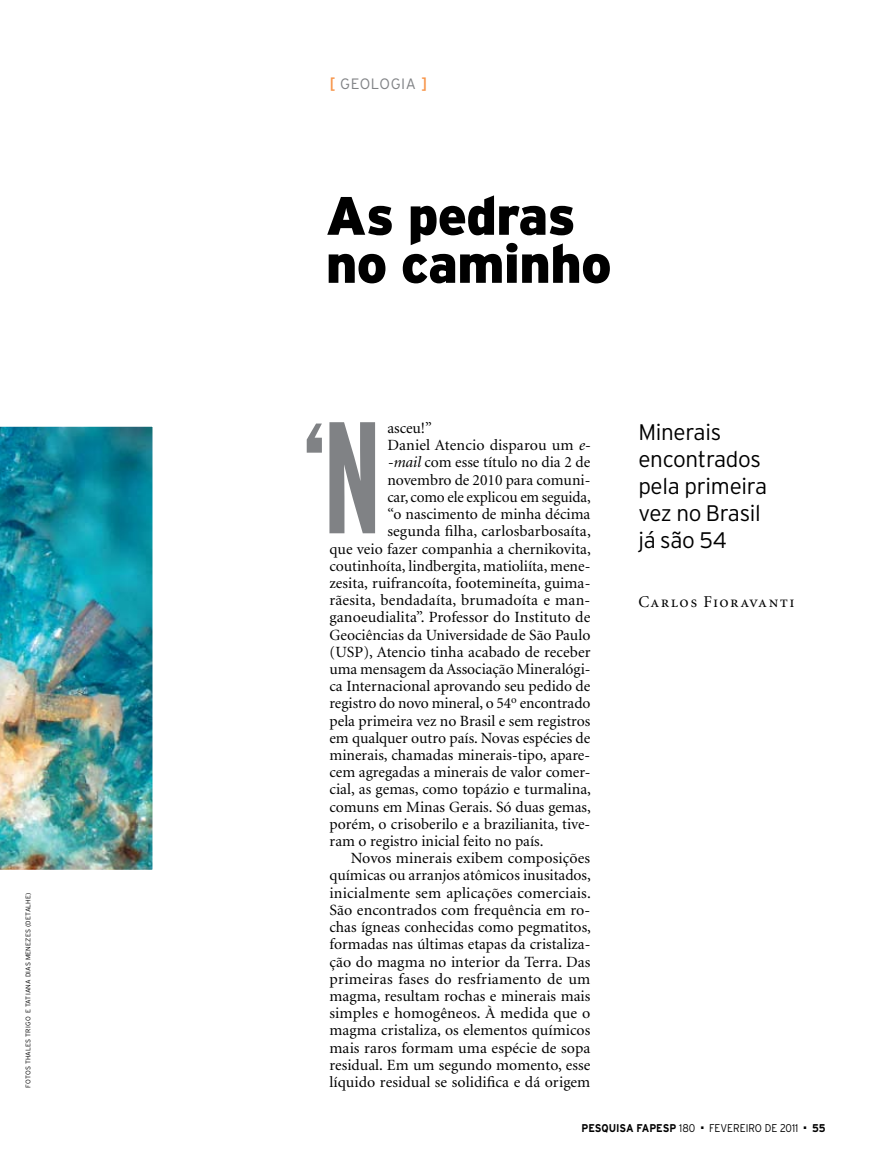
<style>
.page{position:relative;width:885px;height:1170px;background:#fff}
.page>*{position:absolute;margin:0;border:0;box-sizing:border-box;transform-origin:0 0}
.t1{font:700 extra-condensed 158.7px "Interstate";color:#808285;scale:.91 1}
.t2{font:600 103.95px "Franklin Gothic";color:#808285}
.t3{font:900 54px/48px "Interstate";letter-spacing:-.015em;color:#000}
.t4{font:300 22.5px/27px "Interstate";letter-spacing:-.015em;color:#000}
.t5{font:16.5px "Minion Regular SC";letter-spacing:.09em;color:#000}
.t6{font:15.6px "Minion";color:#000}
.t7{font:300 15px "Interstate";letter-spacing:.035em;color:#808285}
.t8{font:700 11.25px "Interstate";letter-spacing:-.005em;color:#000;scale:.9 1}
.t9{font:300 11.25px "Interstate";color:#000;scale:.9 1}
.t10{font:300 6.75px "Interstate";letter-spacing:.025em;color:#000}
.s1{font-weight:400;font-size:16.5px;color:#f79448}
.s2{font-style:italic}
.s3{font-weight:300}
</style>
<div class="page">
<img style="left:0;top:426px;width:153px;height:444px">
<p class="t10" style="left:24px;top:1087px;width:197px;rotate:-90deg">fotos Thales Trigo e Tatiana Dias Menezes (detalhe)</p>
<p class="t7" style="left:329px;top:75px;width:99px"><span class="s1">[</span> Geologia <span class="s1">]</span></p>
<h3 class="t3" style="left:325px;top:191px;width:287px">As pedras no caminho</h3>
<h1 class="t1" style="left:323px;top:390px;width:66px">N</h1>
<p class="t6" style="left:387px;top:420px;width:46px">asceu!”</p>
<h2 class="t2" style="left:298px;top:398px;width:33px">‘</h2>
<p class="t6" style="left:387px;top:437px;width:204px">Daniel Atencio disparou um <span class="s2">e-</span></p>
<p class="t6" style="left:387px;top:455px;width:204px"><span class="s2">-mail</span> com esse título no dia 2 de</p>
<p class="t6" style="left:387px;top:472px;width:204px">novembro de 2010 para comuni-</p>
<p class="t6" style="left:387px;top:489px;width:205px">car, como ele explicou em seguida,</p>
<p class="t6" style="left:387px;top:506px;width:204px">“o nascimento de minha décima</p>
<p class="t6" style="left:387px;top:523px;width:205px">segunda filha, carlosbarbosaíta,</p>
<p class="t6" style="left:329px;top:541px;width:263px">que veio fazer companhia a chernikovita,</p>
<p class="t6" style="left:329px;top:558px;width:262px">coutinhoíta, lindbergita, matioliíta, mene-</p>
<p class="t6" style="left:329px;top:575px;width:262px">zesita, ruifrancoíta, footemineíta, guima-</p>
<p class="t6" style="left:329px;top:592px;width:262px">rãesita, bendadaíta, brumadoíta e man-</p>
<p class="t6" style="left:329px;top:609px;width:262px">ganoeudialita”. Professor do Instituto de</p>
<p class="t6" style="left:329px;top:627px;width:262px">Geociências da Universidade de São Paulo</p>
<p class="t6" style="left:329px;top:644px;width:262px">(USP), Atencio tinha acabado de receber</p>
<p class="t6" style="left:329px;top:661px;width:262px">uma mensagem da Associação Mineralógi-</p>
<p class="t6" style="left:329px;top:678px;width:262px">ca Internacional aprovando seu pedido de</p>
<p class="t6" style="left:329px;top:695px;width:262px">registro do novo mineral, o 54<sup>o</sup> encontrado</p>
<p class="t6" style="left:329px;top:713px;width:262px">pela primeira vez no Brasil e sem registros</p>
<p class="t6" style="left:329px;top:730px;width:262px">em qualquer outro país. Novas espécies de</p>
<p class="t6" style="left:329px;top:747px;width:262px">minerais, chamadas minerais-tipo, apare-</p>
<p class="t6" style="left:329px;top:764px;width:262px">cem agregadas a minerais de valor comer-</p>
<p class="t6" style="left:329px;top:781px;width:263px">cial, as gemas, como topázio e turmalina,</p>
<p class="t6" style="left:329px;top:799px;width:263px">comuns em Minas Gerais. Só duas gemas,</p>
<p class="t6" style="left:329px;top:816px;width:262px">porém, o crisoberilo e a brazilianita, tive-</p>
<p class="t6" style="left:329px;top:833px;width:215px">ram o registro inicial feito no país.</p>
<p class="t6" style="left:351px;top:850px;width:241px">Novos minerais exibem composições</p>
<p class="t6" style="left:329px;top:867px;width:263px">químicas ou arranjos atômicos inusitados,</p>
<p class="t6" style="left:329px;top:884px;width:263px">inicialmente sem aplicações comerciais.</p>
<p class="t6" style="left:329px;top:902px;width:262px">São encontrados com frequência em ro-</p>
<p class="t6" style="left:329px;top:919px;width:263px">chas ígneas conhecidas como pegmatitos,</p>
<p class="t6" style="left:329px;top:936px;width:262px">formadas nas últimas etapas da cristaliza-</p>
<p class="t6" style="left:329px;top:953px;width:262px">ção do magma no interior da Terra. Das</p>
<p class="t6" style="left:329px;top:970px;width:262px">primeiras fases do resfriamento de um</p>
<p class="t6" style="left:329px;top:988px;width:262px">magma, resultam rochas e minerais mais</p>
<p class="t6" style="left:329px;top:1005px;width:262px">simples e homogêneos. À medida que o</p>
<p class="t6" style="left:329px;top:1022px;width:262px">magma cristaliza, os elementos químicos</p>
<p class="t6" style="left:329px;top:1039px;width:262px">mais raros formam uma espécie de sopa</p>
<p class="t6" style="left:329px;top:1056px;width:262px">residual. Em um segundo momento, esse</p>
<p class="t6" style="left:329px;top:1074px;width:262px">líquido residual se solidifica e dá origem</p>
<h3 class="t4" style="left:638px;top:418px;width:130px">Minerais encontrados pela primeira vez no Brasil já são 54</h3>
<p class="t5" style="left:638px;top:593px;width:158px">Carlos Fioravanti</p>
<p class="t8" style="left:581px;top:1121px;width:128px">PESQUISA FAPESP <span class="s3">180</span></p>
<p class="t9" style="left:701px;top:1121px;width:16px">■ feve</p>
<p class="t9" style="left:733px;top:1121px;width:74px">reiro DE 2011</p>
<p class="t8" style="left:803px;top:1121px;width:26px">■ 55</p>
</div>
